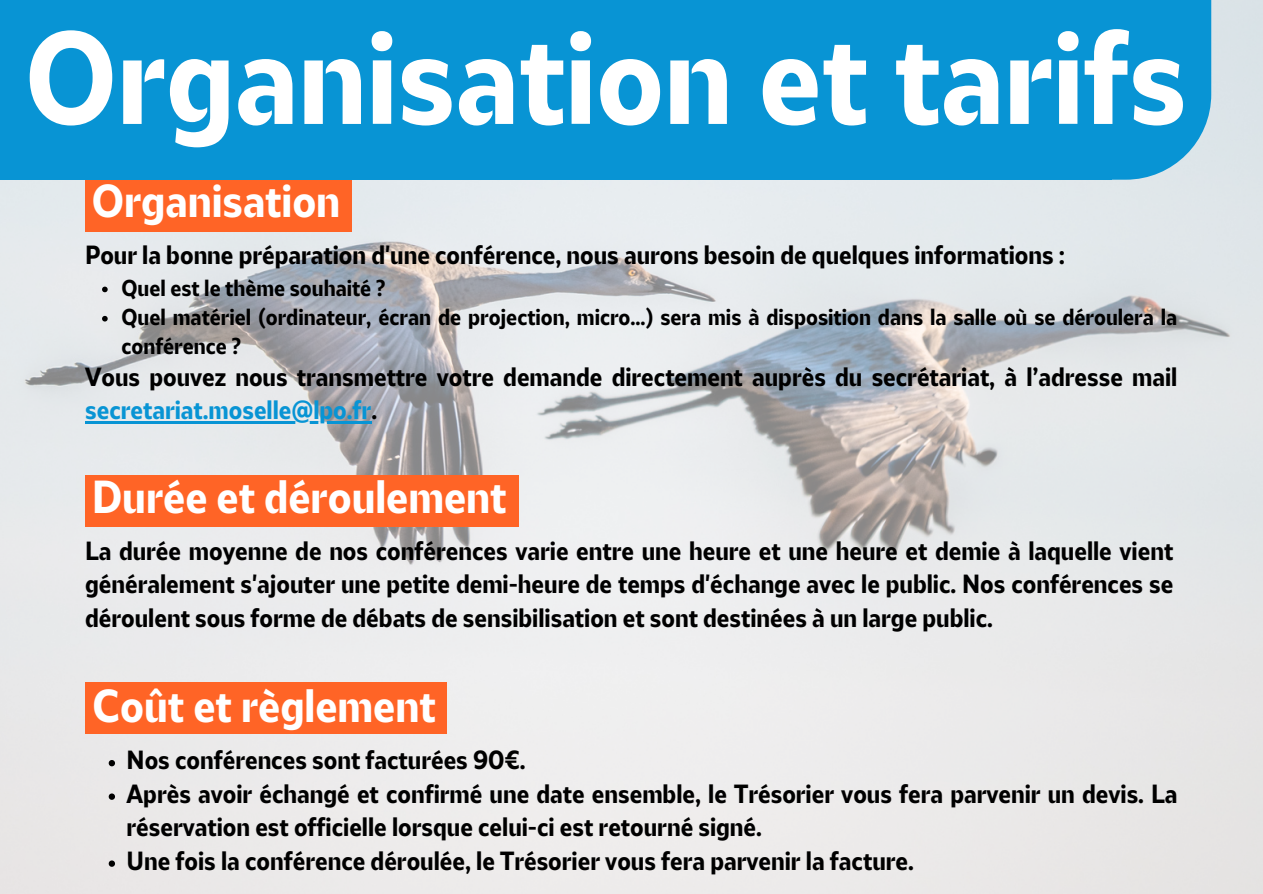
<style>
.page{position:relative;width:1263px;height:894px;background:#fff}
.page>*{position:absolute;margin:0;border:0;box-sizing:border-box;transform-origin:0 0}
.t1{font:700 condensed 121.95px "LPO";color:#fff}
.t2{font:700 condensed 42.9px "LPO";color:#fff}
.t3{font:700 condensed 24.3px/33.5px "LPO";color:#000}
.t4{font:700 condensed 21.3px/29.2px "LPO";color:#000}
.s1{color:#0894d4}
</style>
<div class="page">
<img style="left:0;top:0;width:1263px;height:893px">
<div style="left:852px;top:0;width:359px;height:180px;background:#0894d4"></div>
<div style="left:0;top:0;width:1111px;height:180px;background:#0894d4"></div>
<svg style="left:102px;top:286px;width:6px;height:6px"></svg>
<svg style="left:102px;top:316px;width:6px;height:5px"></svg>
<hr style="left:85px;top:421px;width:286px;height:3px;background:#0894d4">
<div style="left:85px;top:180px;width:266px;height:51px;background:#ff6426"></div>
<div style="left:85px;top:682px;width:361px;height:52px;background:#ff6426"></div>
<svg style="left:109px;top:759px;width:6px;height:7px"></svg>
<svg style="left:109px;top:793px;width:6px;height:6px"></svg>
<svg style="left:109px;top:860px;width:6px;height:6px"></svg>
<div style="left:85px;top:475px;width:434px;height:52px;background:#ff6426"></div>
<p class="t1" style="left:25px;top:29px;width:1163px">Organisation et tarifs</p>
<p class="t2" style="left:92px;top:184px;width:250px">Organisation</p>
<p class="t3" style="left:85px;top:240px;width:981px">Pour la bonne préparation d'une conférence, nous aurons besoin de quelques informations :</p>
<p class="t4" style="left:121px;top:275px;width:266px">Quel est le thème souhaité ?</p>
<p class="t4" style="left:121px;top:304px;width:1057px">Quel matériel (ordinateur, écran de projection, micro...) sera mis à disposition dans la salle où se déroulera la conférence ?</p>
<p class="t3" style="left:85px;top:361px;width:1094px">Vous pouvez nous transmettre votre demande directement auprès du secrétariat, à l’adresse mail <span class="s1">secretariat.moselle@lpo.fr</span>.</p>
<p class="t2" style="left:92px;top:479px;width:416px">Durée et déroulement</p>
<p class="t3" style="left:85px;top:536px;width:1090px;text-align:justify">La durée moyenne de nos conférences varie entre une heure et une heure et demie à laquelle vient généralement s'ajouter une petite demi-heure de temps d'échange avec le public. Nos conférences se déroulent sous forme de débats de sensibilisation et sont destinées à un large public.</p>
<p class="t2" style="left:93px;top:688px;width:345px">Coût et règlement</p>
<p class="t3" style="left:127px;top:745px;width:401px">Nos conférences sont facturées 90€.</p>
<p class="t3" style="left:127px;top:778px;width:1052px">Après avoir échangé et confirmé une date ensemble, le Trésorier vous fera parvenir un devis. La réservation est officielle lorsque celui-ci est retourné signé.</p>
<p class="t3" style="left:127px;top:845px;width:789px">Une fois la conférence déroulée, le Trésorier vous fera parvenir la facture.</p>
</div>
